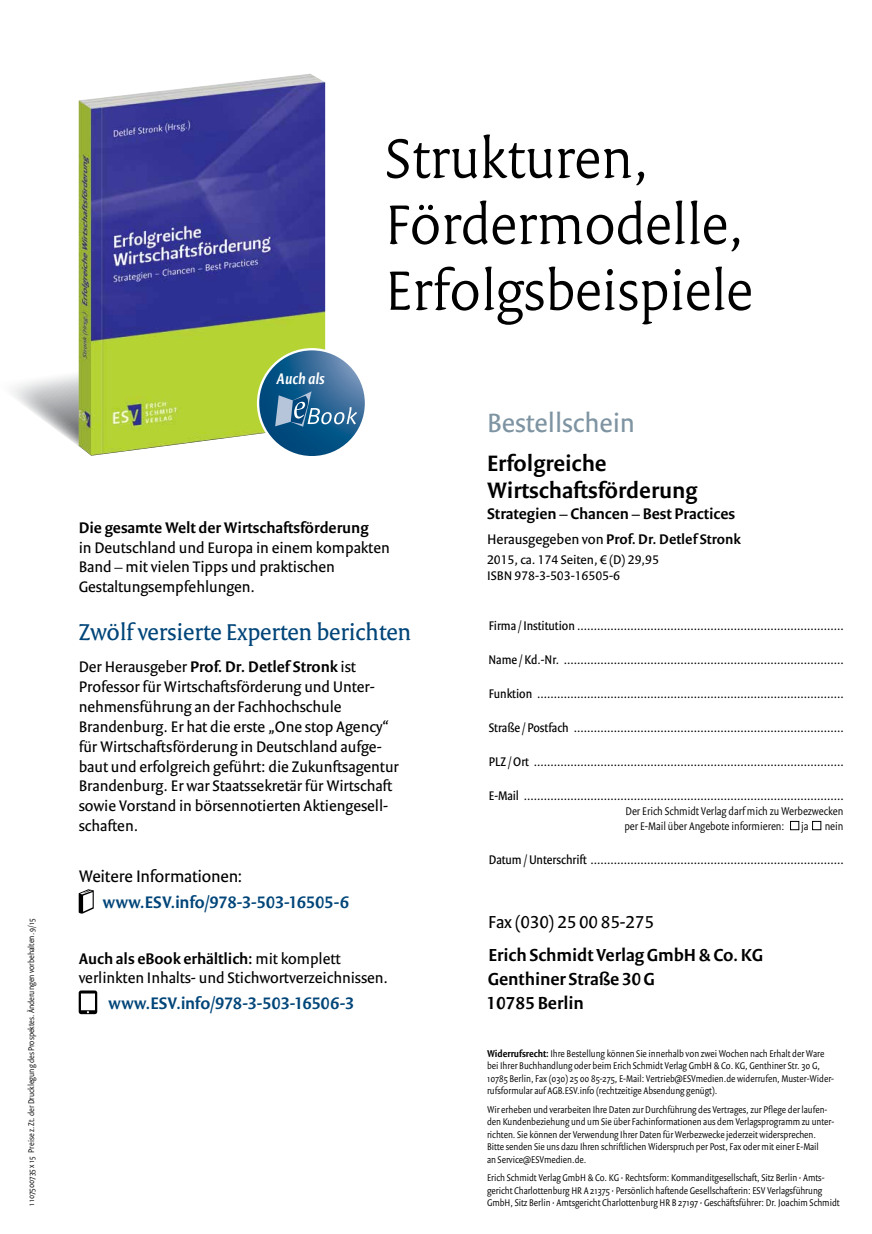
<style>
.page{position:relative;width:872px;height:1234px;background:#fff}
.page>*{position:absolute;margin:0;border:0;box-sizing:border-box;transform-origin:0 0}
.t1{font:300 60px/66px "Versa Pro";letter-spacing:-.005em;color:#000}
.t2{font:28.5px "Versa Sans Pro";color:#7e94a2}
.t3{font:24.75px "Versa Pro";letter-spacing:-.005em;color:#004579}
.t4{font:600 24px/26.4px "Versa Sans Pro";color:#000}
.t5{font:600 18.75px/24px "Versa Sans Pro";color:#000}
.t6{font:18.75px "Versa Sans Pro";color:#000}
.t7{font:600 18px "Versa Sans Pro";letter-spacing:-.01em;color:#004579}
.t8{font:18px "Versa Sans Pro";letter-spacing:-.005em;color:#000}
.t9{font:16.5px/19.8px "Versa Sans Pro";color:#000}
.t10{font:600 16.5px "Versa Sans Pro";color:#000}
.t11{font:italic 600 16.2px "Versa Sans Pro";letter-spacing:.005em;color:#fff}
.t12{font:600 15px "Versa Sans Pro";color:#000}
.t13{font:13.5px "Versa Sans Con Pro";color:#000}
.t14{font:13.5px/16.2px "Versa Sans Pro";color:#000}
.t15{font:300 12px/15px "Versa Sans Con Pro";color:#000}
.t16{font:300 10.5px/12.6px "Versa Sans Con Pro";color:#000}
.t17{font:300 9px "Versa Sans Con Pro";color:#000}
.s1{font-weight:600}
.s2{font-weight:400}
</style>
<div class="page">
<img style="left:79px;top:74px;width:246px;height:278px">
<svg style="left:258px;top:349px;width:108px;height:108px"></svg>
<svg style="left:12px;top:352px;width:345px;height:103px"></svg>
<svg style="left:79px;top:889px;width:15px;height:24px"></svg>
<svg style="left:79px;top:990px;width:18px;height:23px"></svg>
<div style="left:790px;top:820px;width:9px;height:9px;border:1px solid #000"></div>
<div style="left:812px;top:820px;width:9px;height:9px;border:1px solid #000"></div>
<p class="t17" style="left:26px;top:1205px;width:289px;rotate:-90deg">1 107500735 x 15 Preise z. Zt. der Drucklegung des Prospektes. Änderungen vorbehalten. 9/15</p>
<h3 class="t11" style="left:277px;top:368px;width:49px">Auch als</h3>
<h1 class="t1" style="left:385px;top:125px;width:369px">Strukturen,<br>Fördermodelle,<br>Erfolgsbeispiele</h1>
<h3 class="t10" style="left:79px;top:517px;width:291px">Die gesamte Welt der Wirtschaftsförderung</h3>
<h3 class="t9" style="left:79px;top:537px;width:312px">in Deutschland und Europa in einem kompakten<br>Band – mit vielen Tipps und praktischen<br>Gestaltungsempfehlungen.</h3>
<h3 class="t3" style="left:79px;top:617px;width:334px">Zwölf versierte Experten berichten</h3>
<p class="t9" style="left:79px;top:657px;width:321px">Der Herausgeber <span class="s1">Prof. Dr. Detlef Stronk</span> ist Professor für Wirtschaftsförderung und Unter&shy;nehmensführung an der Fachhochschule Brandenburg. Er hat die erste „One stop Agency“ für Wirtschaftsförderung in Deutschland aufge&shy;baut und erfolgreich geführt: die Zukunftsagentur Brandenburg. Er war Staatssekretär für Wirtschaft sowie Vorstand in börsennotierten Aktiengesell&shy;schaften.</p>
<h3 class="t8" style="left:79px;top:865px;width:165px">Weitere Informationen:</h3>
<h3 class="t7" style="left:103px;top:890px;width:248px">www.ESV.info/978-3-503-16505-6</h3>
<h3 class="t9" style="left:79px;top:948px;width:311px"><span class="s1">Auch als eBook erhältlich:</span> mit komplett verlinkten Inhalts- und Stichwortverzeichnissen.</h3>
<h3 class="t7" style="left:108px;top:992px;width:247px">www.ESV.info/978-3-503-16506-3</h3>
<h2 class="t2" style="left:487px;top:405px;width:149px">Bestellschein</h2>
<h3 class="t4" style="left:487px;top:450px;width:212px">Erfolgreiche<br>Wirtschaftsförderung</h3>
<h3 class="t10" style="left:487px;top:503px;width:249px">Strategien – Chancen – Best Practices</h3>
<h3 class="t12" style="left:487px;top:530px;width:255px"><span class="s2">Herausgegeben von</span> Prof. Dr. Detlef Stronk</h3>
<p class="t14" style="left:487px;top:551px;width:173px">2015, ca. 174 Seiten, € (D) 29,95<br>ISBN 978-3-503-16505-6</p>
<p class="t13" style="left:489px;top:617px;width:357px">Firma /Institution ................................................................................</p>
<p class="t13" style="left:488px;top:651px;width:357px">Name / Kd.-Nr. ....................................................................................</p>
<p class="t13" style="left:489px;top:685px;width:357px">Funktion ............................................................................................</p>
<p class="t13" style="left:489px;top:719px;width:357px">Straße / Postfach .................................................................................</p>
<p class="t13" style="left:489px;top:753px;width:357px">PLZ /Ort .............................................................................................</p>
<p class="t13" style="left:489px;top:787px;width:357px">E-Mail ................................................................................................</p>
<p class="t15" style="left:624px;top:803px;width:220px">Der Erich Schmidt Verlag darf mich zu Werbezwecken per E-Mail über Angebote informieren:</p>
<p class="t15" style="left:801px;top:818px;width:9px">ja</p>
<p class="t15" style="left:824px;top:818px;width:20px">nein</p>
<p class="t13" style="left:489px;top:851px;width:357px">Datum/Unterschrift ............................................................................</p>
<h3 class="t6" style="left:488px;top:910px;width:167px">Fax (030) 25 00 85-275</h3>
<h3 class="t5" style="left:486px;top:942px;width:278px">Erich Schmidt Verlag GmbH &amp; Co. KG<br>Genthiner Straße 30G<br>10785 Berlin</h3>
<p class="t16" style="left:487px;top:1046px;width:348px"><span class="s1">Widerrufsrecht:</span> Ihre Bestellung können Sie innerhalb von zwei Wochen nach Erhalt der Ware bei Ihrer Buchhandlung oder beim Erich Schmidt Verlag GmbH &amp; Co. KG, Genthiner Str. 30 G, 10785 Berlin, Fax (030) 25 00 85-275, E-Mail: Vertrieb@ESVmedien.de widerrufen, Muster-Wider&shy;rufsformular auf AGB.ESV.info (rechtzeitige Absendung genügt).</p>
<p class="t16" style="left:487px;top:1102px;width:349px">Wir erheben und verarbeiten Ihre Daten zur Durchführung des Vertrages, zur Pflege der laufen&shy;den Kundenbeziehung und um Sie über Fachinformationen aus dem Verlagsprogramm zu unter&shy;richten. Sie können der Verwendung Ihrer Daten für Werbezwecke jederzeit widersprechen.<br>Bitte senden Sie uns dazu Ihren schriftlichen Widerspruch per Post, Fax oder mit einer E-Mail<br>an Service@ESVmedien.de.</p>
<p class="t16" style="left:487px;top:1171px;width:354px">Erich Schmidt Verlag GmbH &amp; Co. KG • Rechtsform: Kommanditgesellschaft, Sitz Berlin • Amts&shy;gericht Charlottenburg HR A 21375 • Persönlich haftende Gesellschafterin: ESV Verlagsführung<br>GmbH, Sitz Berlin • Amtsgericht Charlottenburg HR B 27197 • Geschäftsführer: Dr. Joachim Schmidt</p>
</div>
